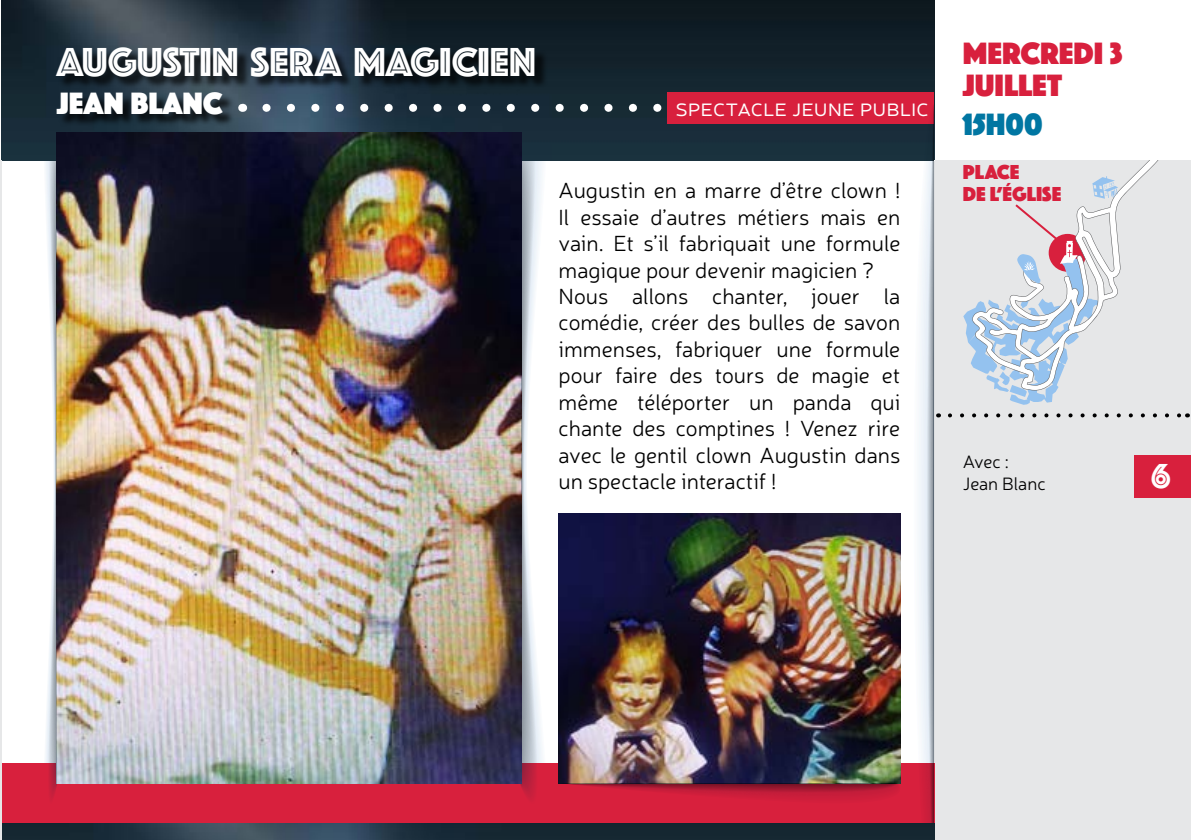
<style>
.page{position:relative;width:1191px;height:840px;background:#fff}
.page>*{position:absolute;margin:0;border:0;box-sizing:border-box;transform-origin:0 0}
.t1{font:42px "Phosphate Inline";color:#fff}
.t2{font:36px "Phosphate Inline";color:#fff}
.t3{font:32px/32px "Phosphate Solid";color:#d8203d}
.t4{font:32px "Phosphate Solid";color:#fff}
.t5{font:32px "Phosphate Solid";color:#0076a2}
.t6{font:300 24px "Neris";color:#fff}
.t7{font:300 22px/26.4px "Neris";color:#000}
.t8{font:21px/22px "Phosphate Solid";color:#d8203d}
.t9{font:300 18px/21.6px "Neris";letter-spacing:-.005em;color:#000}
</style>
<div class="page">
<img style="left:1px;top:0;width:933px;height:160px">
<div style="left:934px;top:160px;width:257px;height:679px;background:#e6e7e8"></div>
<div style="left:0;top:763px;width:934px;height:76px;background:#d8203d"></div>
<div style="left:58px;top:49px;width:489px;height:78px;background:#000;opacity:.75"></div>
<img style="left:57px;top:133px;width:209px;height:650px">
<div style="left:1134px;top:454px;width:57px;height:43px;background:#d8203d"></div>
<svg style="left:1118px;top:160px;width:41px;height:115px"></svg>
<svg style="left:963px;top:176px;width:155px;height:228px"></svg>
<svg style="left:950px;top:413px;width:231px;height:4px"></svg>
<div style="left:668px;top:92px;width:266px;height:31px;background:#d8203d"></div>
<svg style="left:913px;top:104px;width:26px;height:735px"></svg>
<img style="left:1px;top:822px;width:933px;height:17px">
<img style="left:266px;top:99px;width:639px;height:737px">
<svg style="left:43px;top:99px;width:14px;height:737px"></svg>
<hr style="left:0;top:160px;width:1px;height:679px;background:#e6e7e8">
<h1 class="t1" style="left:57px;top:32px;width:481px">AUGUSTIN SERA MAGICIEN</h1>
<h3 class="t4" style="left:57px;top:80px;width:167px">JEAN BLANC</h3>
<p class="t6" style="left:675px;top:92px;width:255px">spectacle jeune public</p>
<p class="t7" style="left:558px;top:176px;width:343px">Augustin en a marre d’être clown !<br>Il essaie d’autres métiers mais en vain. Et s’il fabriquait une formule magique pour devenir magicien ?<br>Nous allons chanter, jouer la comédie, créer des bulles de savon immenses, fabriquer une formule pour faire des tours de magie et même téléporter un panda qui chante des comptines ! Venez rire avec le gentil clown Augustin dans un spectacle interactif !</p>
<h3 class="t3" style="left:962px;top:36px;width:161px">MERCREDI 3<br>JUILLET</h3>
<h3 class="t5" style="left:962px;top:101px;width:81px">15H00</h3>
<p class="t8" style="left:962px;top:160px;width:100px">PLACE<br>DE L’ÉGLISE</p>
<p class="t9" style="left:962px;top:450px;width:85px">Avec :<br>Jean Blanc</p>
<h2 class="t2" style="left:1151px;top:450px;width:21px">6</h2>
</div>
